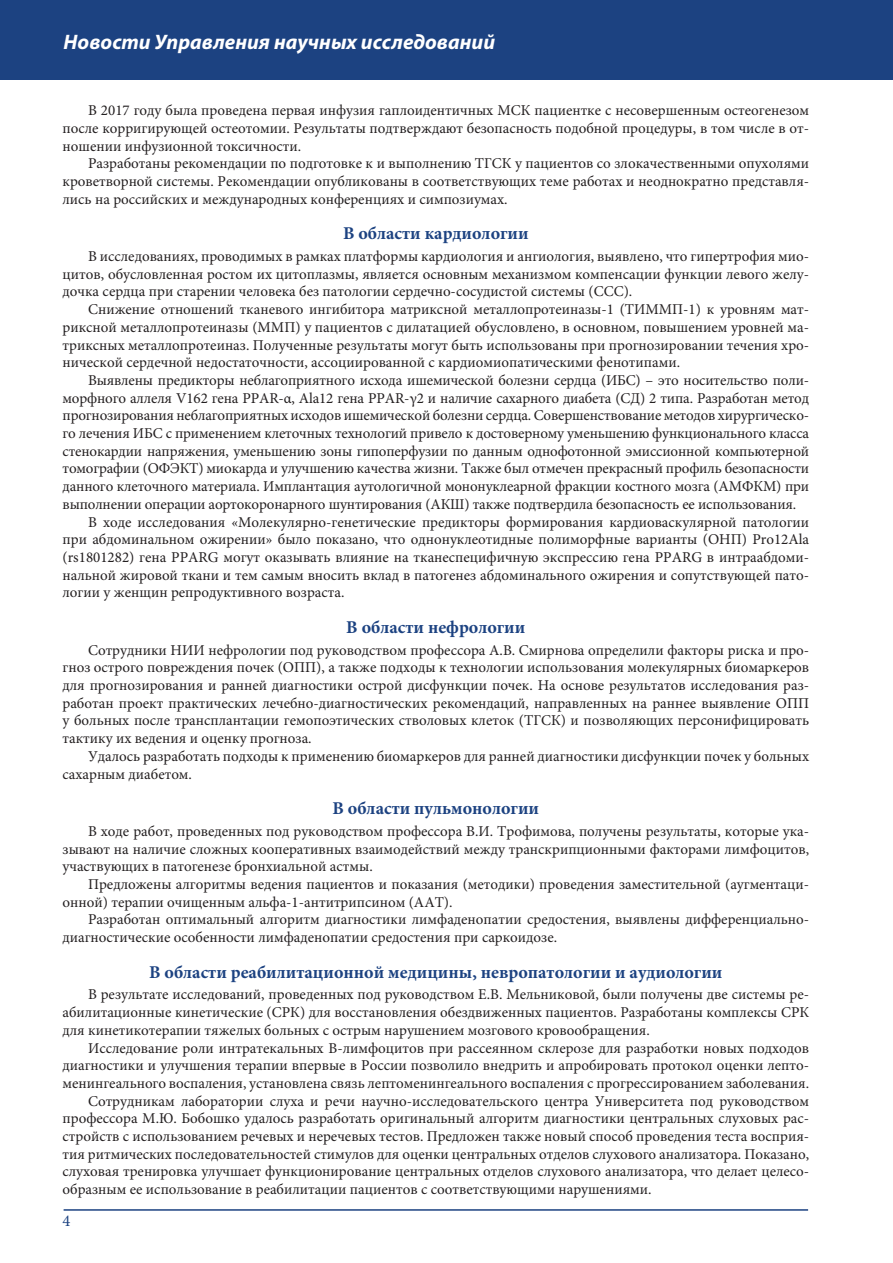
<style>
.page{position:relative;width:893px;height:1263px;background:#fff}
.page>*{position:absolute;margin:0;border:0;box-sizing:border-box;transform-origin:0 0}
.t1{font:italic 700 21px "Myriad Pro";color:#fff}
.t2{font:700 18px "Minion Pro";color:#1c4281}
.t3{font:16.5px "Minion Pro";color:#1c4281}
.t4{font:15px/17.7px "Minion Pro";color:#231f20;text-align:justify}
</style>
<div class="page">
<div style="left:0;top:0;width:892px;height:79px;background:#1c4281"></div>
<hr style="left:64px;top:1209px;width:744px;height:2px;background:#1c4281">
<h1 class="t1" style="left:64px;top:34px;width:433px">Новости Управления научных исследований</h1>
<p class="t4" style="left:63px;top:103px;width:748px;text-indent:26px">В 2017 году была проведена первая инфузия гаплоидентичных МСК пациентке с несовершенным остеогенезом после корригирующей остеотомии. Результаты подтверждают безопасность подобной процедуры, в том числе в от&shy;ношении инфузионной токсичности.</p>
<p class="t4" style="left:63px;top:156px;width:748px;text-indent:26px">Разработаны рекомендации по подготовке к и выполнению ТГСК у пациентов со злокачественными опухолями кроветворной системы. Рекомендации опубликованы в соответствующих теме работах и неоднократно представля&shy;лись на российских и международных конференциях и симпозиумах.</p>
<p class="t2" style="left:343px;top:226px;width:187px">В области кардиологии</p>
<p class="t4" style="left:63px;top:249px;width:748px;text-indent:26px">В исследованиях, проводимых в рамках платформы кардиология и ангиология, выявлено, что гипертрофия мио&shy;цитов, обусловленная ростом их цитоплазмы, является основным механизмом компенсации функции левого желу&shy;дочка сердца при старении человека без патологии сердечно-сосудистой системы (ССС).</p>
<p class="t4" style="left:63px;top:302px;width:748px;text-indent:26px">Снижение отношений тканевого ингибитора матриксной металлопротеиназы-1 (ТИММП-1) к уровням мат&shy;риксной металлопротеиназы (ММП) у пациентов с дилатацией обусловлено, в основном, повышением уровней ма&shy;триксных металлопротеиназ. Полученные результаты могут быть использованы при прогнозировании течения хро&shy;нической сердечной недостаточности, ассоциированной с кардиомиопатическими фенотипами.</p>
<p class="t4" style="left:88px;top:373px;width:722px">Выявлены предикторы неблагоприятного исхода ишемической болезни сердца (ИБС) – это носительство поли-</p>
<p class="t4" style="left:63px;top:390px;width:748px">морфного аллеля V162 гена PPAR-α, Ala12 гена PPAR-γ2 и наличие сахарного диабета (СД) 2 типа. Разработан метод</p>
<p class="t4" style="left:63px;top:408px;width:748px">прогнозирования неблагоприятных исходов ишемической болезни сердца. Совершенствование методов хирургическо-</p>
<p class="t4" style="left:63px;top:426px;width:748px">го лечения ИБС с применением клеточных технологий привело к достоверному уменьшению функционального класса</p>
<p class="t4" style="left:63px;top:443px;width:748px">стенокардии напряжения, уменьшению зоны гипоперфузии по данным однофотонной эмиссионной компьютерной</p>
<p class="t4" style="left:63px;top:461px;width:748px">томографии (ОФЭКТ) миокарда и улучшению качества жизни. Также был отмечен прекрасный профиль безопасности</p>
<p class="t4" style="left:63px;top:479px;width:748px">данного клеточного материала. Имплантация аутологичной мононуклеарной фракции костного мозга (АМФКМ) при</p>
<p class="t4" style="left:63px;top:496px;width:735px">выполнении операции аортокоронарного шунтирования (АКШ) также подтвердила безопасность ее использования.</p>
<p class="t4" style="left:88px;top:514px;width:722px">В ходе исследования «Молекулярно-генетические предикторы формирования кардиоваскулярной патологии</p>
<p class="t4" style="left:63px;top:532px;width:748px">при абдоминальном ожирении» было показано, что однонуклеотидные полиморфные варианты (ОНП) Pro12Ala</p>
<p class="t4" style="left:63px;top:550px;width:748px">(rs1801282) гена PPARG могут оказывать влияние на тканеспецифичную экспрессию гена PPARG в интраабдоми-</p>
<p class="t4" style="left:63px;top:567px;width:748px">нальной жировой ткани и тем самым вносить вклад в патогенез абдоминального ожирения и сопутствующей пато-</p>
<p class="t4" style="left:63px;top:585px;width:283px">логии у женщин репродуктивного возраста.</p>
<p class="t2" style="left:346px;top:620px;width:180px">В области нефрологии</p>
<p class="t4" style="left:63px;top:642px;width:748px;text-indent:26px">Сотрудники НИИ нефрологии под руководством профессора А.В. Смирнова определили факторы риска и про&shy;гноз острого повреждения почек (ОПП), а также подходы к технологии использования молекулярных биомаркеров для прогнозирования и ранней диагностики острой дисфункции почек. На основе результатов исследования раз&shy;работан проект практических лечебно-диагностических рекомендаций, направленных на раннее выявление ОПП у больных после трансплантации гемопоэтических стволовых клеток (ТГСК) и позволяющих персонифицировать тактику их ведения и оценку прогноза.</p>
<p class="t4" style="left:63px;top:749px;width:748px;text-indent:26px">Удалось разработать подходы к применению биомаркеров для ранней диагностики дисфункции почек у больных сахарным диабетом.</p>
<p class="t2" style="left:332px;top:801px;width:208px">В области пульмонологии</p>
<p class="t4" style="left:63px;top:824px;width:748px;text-indent:26px">В ходе работ, проведенных под руководством профессора В.И. Трофимова, получены результаты, которые ука&shy;зывают на наличие сложных кооперативных взаимодействий между транскрипционными факторами лимфоцитов, участвующих в патогенезе бронхиальной астмы.</p>
<p class="t4" style="left:63px;top:877px;width:748px;text-indent:26px">Предложены алгоритмы ведения пациентов и показания (методики) проведения заместительной (аугментаци&shy;онной) терапии очищенным альфа-1-антитрипсином (ААТ).</p>
<p class="t4" style="left:63px;top:912px;width:748px;text-indent:26px">Разработан оптимальный алгоритм диагностики лимфаденопатии средостения, выявлены дифференциально&shy;диагностические особенности лимфаденопатии средостения при саркоидозе.</p>
<p class="t2" style="left:149px;top:965px;width:575px">В области реабилитационной медицины, невропатологии и аудиологии</p>
<p class="t4" style="left:63px;top:987px;width:748px;text-indent:26px">В результате исследований, проведенных под руководством Е.В. Мельниковой, были получены две системы ре&shy;абилитационные кинетические (СРК) для восстановления обездвиженных пациентов. Разработаны комплексы СРК для кинетикотерапии тяжелых больных с острым нарушением мозгового кровообращения.</p>
<p class="t4" style="left:88px;top:1040px;width:722px">Исследование роли интратекальных В-лимфоцитов при рассеянном склерозе для разработки новых подходов</p>
<p class="t4" style="left:63px;top:1058px;width:748px">диагностики и улучшения терапии впервые в России позволило внедрить и апробировать протокол оценки лепто-</p>
<p class="t4" style="left:63px;top:1076px;width:748px">менингеального воспаления, установлена связь лептоменингеального воспаления с прогрессированием заболевания.</p>
<p class="t4" style="left:88px;top:1093px;width:722px">Сотрудникам лаборатории слуха и речи научно-исследовательского центра Университета под руководством</p>
<p class="t4" style="left:63px;top:1111px;width:748px">профессора М.Ю. Бобошко удалось разработать оригинальный алгоритм диагностики центральных слуховых рас-</p>
<p class="t4" style="left:63px;top:1129px;width:748px">стройств с использованием речевых и неречевых тестов. Предложен также новый способ проведения теста восприя-</p>
<p class="t4" style="left:63px;top:1146px;width:748px">тия ритмических последовательностей стимулов для оценки центральных отделов слухового анализатора. Показано,</p>
<p class="t4" style="left:63px;top:1164px;width:748px">слуховая тренировка улучшает функционирование центральных отделов слухового анализатора, что делает целесо-</p>
<p class="t4" style="left:63px;top:1182px;width:590px">образным ее использование в реабилитации пациентов с соответствующими нарушениями.</p>
<p class="t3" style="left:63px;top:1214px;width:9px">4</p>
</div>
